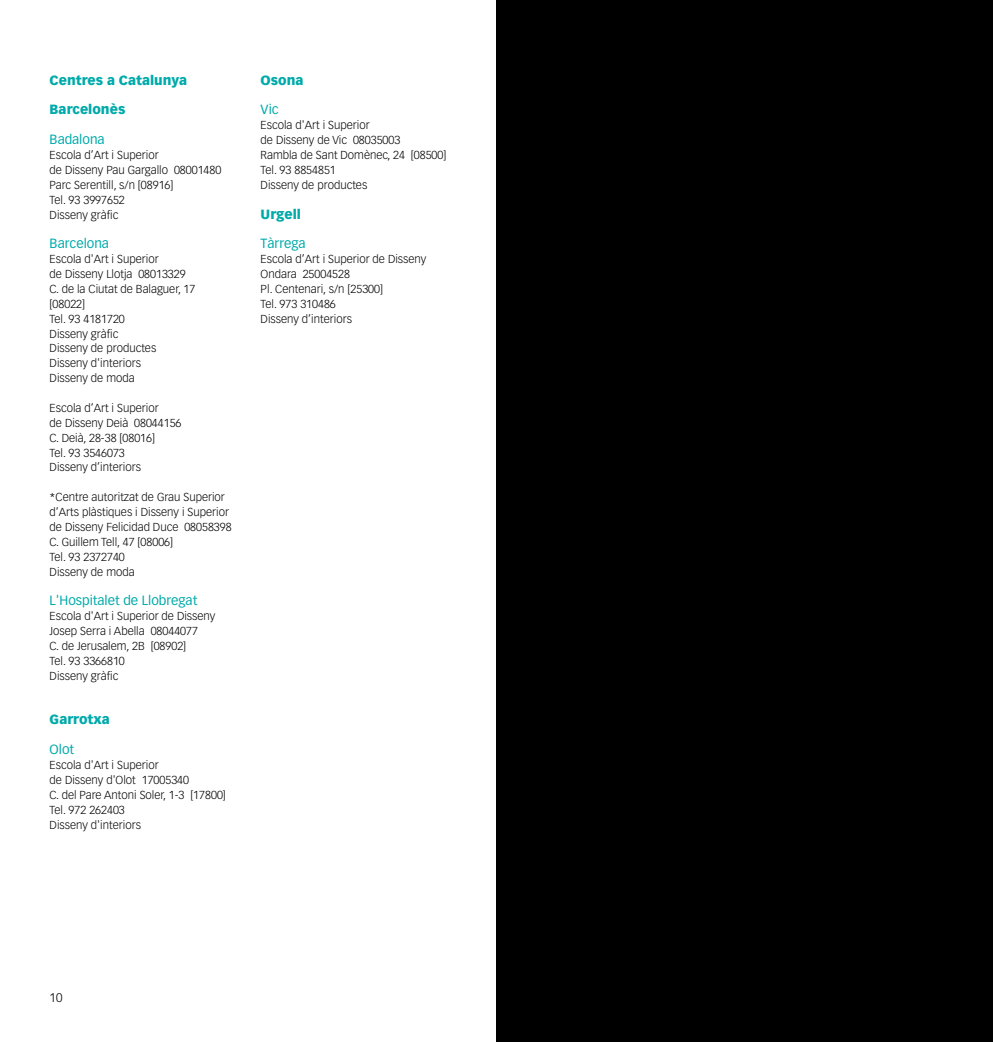
<style>
.page{position:relative;width:993px;height:1042px;background:#fff}
.page>*{position:absolute;margin:0;border:0;box-sizing:border-box;transform-origin:0 0}
.t1{font:13.12px "Vectora LH";color:#0aa}
.t2{font:900 13.12px "Vectora LH";color:#0aa}
.t3{font:300 12.25px "Vectora LH";color:#000}
.t4{font:300 11.38px/14.9px "Vectora LH";color:#000}
</style>
<div class="page">
<div style="left:496px;top:0;width:496px;height:1042px;background:#000"></div>
<p class="t2" style="left:50px;top:74px;width:139px">Centres a Catalunya</p>
<p class="t2" style="left:50px;top:104px;width:77px">Barcelonès</p>
<p class="t1" style="left:50px;top:134px;width:56px">Badalona</p>
<p class="t4" style="left:50px;top:148px;width:173px">Escola d’Art i Superior<br>de Disseny Pau Gargallo 08001480<br>Parc Serentill, s/n [08916]<br>Tel. 93 3997652<br>Disseny gràfic</p>
<p class="t1" style="left:50px;top:238px;width:61px">Barcelona</p>
<p class="t4" style="left:50px;top:252px;width:147px">Escola d'Art i Superior<br>de Disseny Llotja 08013329<br>C. de la Ciutat de Balaguer, 17 [08022]<br>Tel. 93 4181720<br>Disseny gràfic<br>Disseny de productes<br>Disseny d'interiors<br>Disseny de moda</p>
<p class="t4" style="left:50px;top:401px;width:133px">Escola d’Art i Superior<br>de Disseny Deià 08044156<br>C. Deià, 28-38 [08016]<br>Tel. 93 3546073<br>Disseny d’interiors</p>
<p class="t4" style="left:50px;top:490px;width:183px">*Centre autoritzat de Grau Superior d’Arts plàstiques i Disseny i Superior de Disseny Felicidad Duce 08058398<br>C. Guillem Tell, 47 [08006]<br>Tel. 93 2372740<br>Disseny de moda</p>
<p class="t1" style="left:50px;top:595px;width:149px">L'Hospitalet de Llobregat</p>
<p class="t4" style="left:50px;top:609px;width:167px">Escola d'Art i Superior de Disseny<br>Josep Serra i Abella 08044077<br>C. de Jerusalem, 2B [08902]<br>Tel. 93 3366810<br>Disseny gràfic</p>
<p class="t2" style="left:50px;top:714px;width:62px">Garrotxa</p>
<p class="t1" style="left:50px;top:744px;width:26px">Olot</p>
<p class="t4" style="left:50px;top:758px;width:178px">Escola d'Art i Superior<br>de Disseny d'Olot 17005340<br>C. del Pare Antoni Soler, 1-3 [17800]<br>Tel. 972 262403<br>Disseny d'interiors</p>
<p class="t2" style="left:260px;top:74px;width:44px">Osona</p>
<p class="t1" style="left:260px;top:104px;width:20px">Vic</p>
<p class="t4" style="left:260px;top:118px;width:187px">Escola d'Art i Superior<br>de Disseny de Vic 08035003<br>Rambla de Sant Domènec, 24 [08500]<br>Tel. 93 8854851<br>Disseny de productes</p>
<p class="t2" style="left:260px;top:208px;width:42px">Urgell</p>
<p class="t1" style="left:260px;top:238px;width:46px">Tàrrega</p>
<p class="t4" style="left:260px;top:252px;width:167px">Escola d’Art i Superior de Disseny<br>Ondara 25004528<br>Pl. Centenari, s/n [25300]<br>Tel. 973 310486<br>Disseny d’interiors</p>
<p class="t3" style="left:50px;top:992px;width:14px">10</p>
</div>
